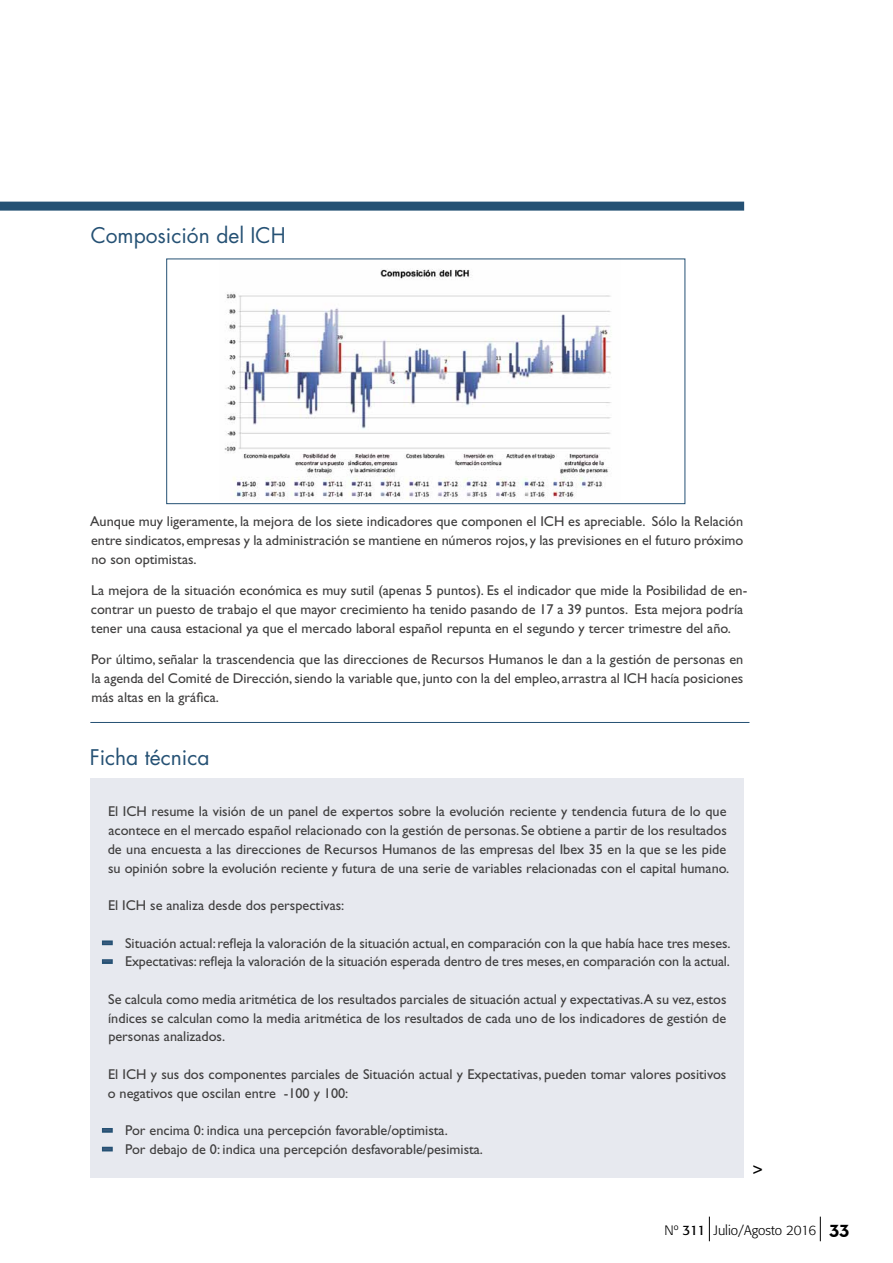
<style>
.page{position:relative;width:893px;height:1263px;background:#fff}
.page>*{position:absolute;margin:0;border:0;box-sizing:border-box;transform-origin:0 0}
.t1{font:21px "Futura Std";color:#255174}
.t2{font:18px "Gill Sans Std";color:#000}
.t3{font:14.25px/18.8px "Gill Sans Std";color:#3f3e3e}
.t4{font:300 13.5px "Formata";color:#000}
.s1{font-family:"Gill Sans";font-weight:700;color:#3a5c7e}
.s2{font-weight:400}
.s3{font-family:"Neutraface Text";font-weight:700;font-size:19.5px}
</style>
<div class="page">
<svg style="left:709px;top:1216px;width:1px;height:25px"></svg>
<svg style="left:820px;top:1216px;width:1px;height:25px"></svg>
<div style="left:0;top:202px;width:744px;height:9px;background:#255174"></div>
<img style="left:224px;top:269px;width:387px;height:230px">
<div style="left:166px;top:259px;width:519px;height:245px;border:1px solid #255174"></div>
<div style="left:90px;top:779px;width:654px;height:399px;background:#e7e9ef"></div>
<div style="left:102px;top:940px;width:11px;height:5px;border:3px solid #255174"></div>
<div style="left:102px;top:959px;width:11px;height:5px;border:3px solid #255174"></div>
<div style="left:102px;top:1128px;width:11px;height:5px;border:3px solid #255174"></div>
<div style="left:102px;top:1147px;width:11px;height:4px;border:3px solid #255174"></div>
<hr style="left:90px;top:722px;width:659px;height:1px;background:#255174">
<h1 class="t1" style="left:91px;top:222px;width:196px">Composición del ICH</h1>
<p class="t3" style="left:90px;top:512px;width:655px;text-align:justify">Aunque muy ligeramente, la mejora de los siete indicadores que componen el ICH es apreciable. Sólo la Relación entre sindicatos, empresas y la administración se mantiene en números rojos, y las previsiones en el futuro próximo no son optimistas.</p>
<p class="t3" style="left:91px;top:581px;width:658px">La mejora de la situación económica es muy sutil (apenas 5 puntos). Es el indicador que mide la Posibilidad de en&shy;contrar un puesto de trabajo el que mayor crecimiento ha tenido pasando de 17 a 39 puntos. Esta mejora podría tener una causa estacional ya que el mercado laboral español repunta en el segundo y tercer trimestre del año.</p>
<p class="t3" style="left:91px;top:650px;width:654px;text-align:justify">Por último, señalar la trascendencia que las direcciones de Recursos Humanos le dan a la gestión de personas en la agenda del Comité de Dirección, siendo la variable que, junto con la del empleo, arrastra al ICH hacía posiciones más altas en la gráfica.</p>
<h1 class="t1" style="left:90px;top:744px;width:121px">Ficha técnica</h1>
<p class="t3" style="left:108px;top:802px;width:623px">El ICH resume la visión de un panel de expertos sobre la evolución reciente y tendencia futura de lo que acontece en el mercado español relacionado con la gestión de personas. Se obtiene a partir de los resultados de una encuesta a las direcciones de Recursos Humanos de las empresas del Ibex 35 en la que se les pide su opinión sobre la evolución reciente y futura de una serie de variables relacionadas con el capital humano.</p>
<p class="t3" style="left:108px;top:896px;width:238px">El ICH se analiza desde dos perspectivas:</p>
<p class="t3" style="left:103px;top:933px;width:630px"><span class="s1">−</span> Situación actual: refleja la valoración de la situación actual, en comparación con la que había hace tres meses. <span class="s1">−</span> Expectativas: refleja la valoración de la situación esperada dentro de tres meses, en comparación con la actual.</p>
<p class="t3" style="left:108px;top:990px;width:620px;text-align:justify">Se calcula como media aritmética de los resultados parciales de situación actual y expectativas.A su vez, estos índices se calculan como la media aritmética de los resultados de cada uno de los indicadores de gestión de personas analizados.</p>
<p class="t3" style="left:108px;top:1065px;width:620px">El ICH y sus dos componentes parciales de Situación actual y Expectativas, pueden tomar valores positivos o negativos que oscilan entre -100 y 100:</p>
<p class="t3" style="left:103px;top:1121px;width:382px"><span class="s1">−</span> Por encima 0: indica una percepción favorable/optimista.<br><span class="s1">−</span> Por debajo de 0: indica una percepción desfavorable/pesimista.</p>
<p class="t2" style="left:752px;top:1159px;width:12px">&gt;</p>
<p class="t4" style="left:664px;top:1222px;width:186px">Nº <span class="s2">311</span> Julio/Agosto 2016 <span class="s3">33</span></p>
</div>
